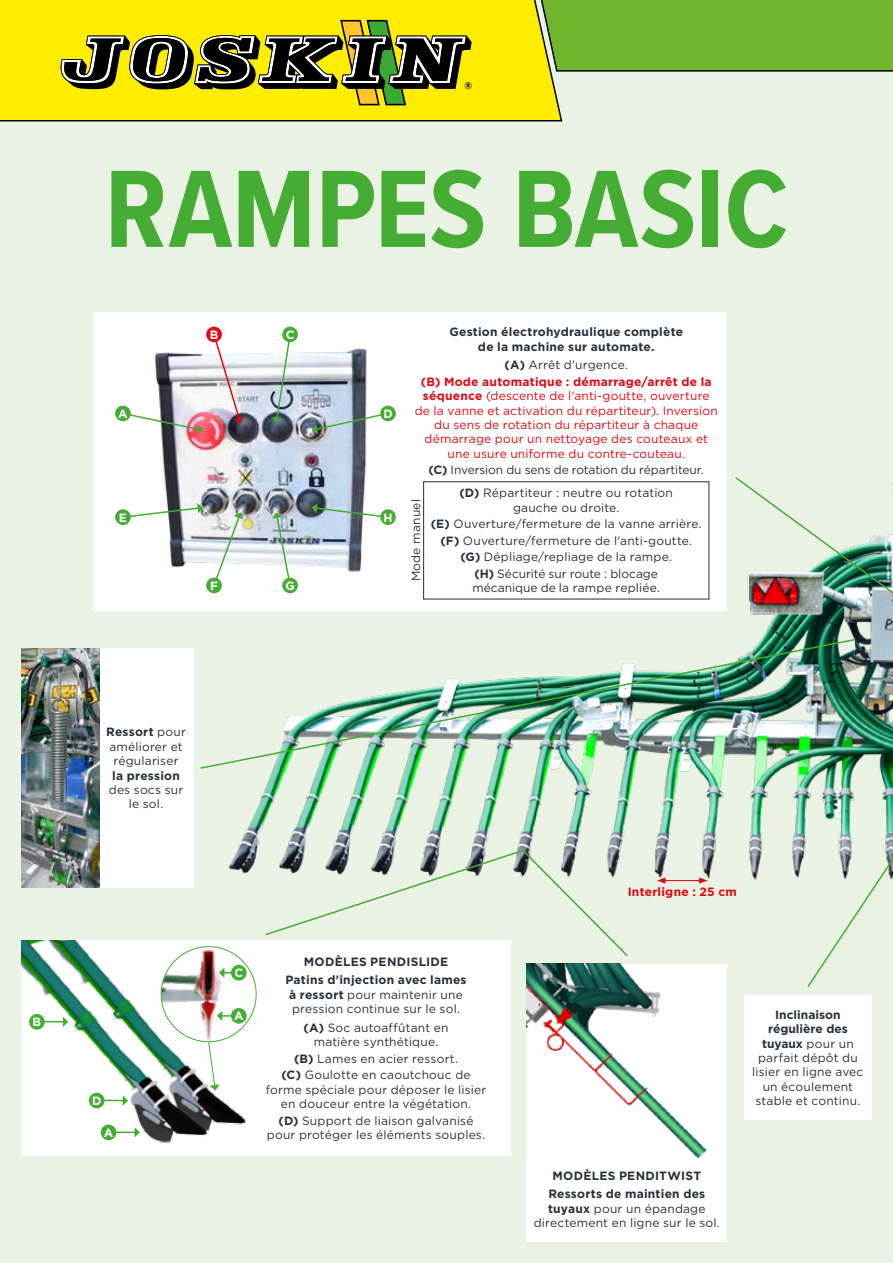
<style>
.page{position:relative;width:893px;height:1263px;background:#eaf3e3}
.page>*{position:absolute;margin:0;border:0;box-sizing:border-box;transform-origin:0 0}
.t1{font:700 114px "Proxima Nova Cond";color:#45ac34}
.t2{font:12px/14.4px "Gotham";letter-spacing:.015em;color:#27313c;text-align:center}
.t3{font:12px/14.4px "Gotham";letter-spacing:.015em;color:#e30613;text-align:center}
.t4{font:700 12px/18.6px "Gotham";letter-spacing:.02em;color:#27313c;text-align:center}
.t5{font:12px/23px "Gotham";letter-spacing:-.005em;color:#27313c;text-align:center}
.t6{font:700 12px/16.5px "Gotham";letter-spacing:.02em;color:#e30613;text-align:center}
.t7{font:700 12px "Gotham";color:#fff}
.s1{color:#27313c}
.s2{font-weight:400;color:#27313c}
.s3{font-weight:700}
</style>
<div class="page">
<img style="left:205px;top:610px;width:688px;height:274px">
<hr style="left:663px;top:880px;width:39px;height:1px;background:#e30613">
<svg style="left:657px;top:877px;width:8px;height:7px"></svg>
<svg style="left:699px;top:877px;width:9px;height:7px"></svg>
<div style="left:21px;top:648px;width:172px;height:239px;background:#fff"></div>
<img style="left:21px;top:648px;width:78px;height:239px">
<div style="left:21px;top:940px;width:489px;height:215px;background:#fff"></div>
<img style="left:21px;top:940px;width:229px;height:203px">
<img style="left:161px;top:947px;width:95px;height:94px;border-radius:47px">
<div style="left:744px;top:995px;width:128px;height:125px;background:#fff"></div>
<div style="left:527px;top:964px;width:200px;height:277px;background:#fff"></div>
<div style="left:93px;top:312px;width:634px;height:298px;background:#fff"></div>
<img style="left:155px;top:348px;width:230px;height:224px">
<svg style="left:121px;top:412px;width:82px;height:22px"></svg>
<svg style="left:131px;top:503px;width:72px;height:16px"></svg>
<svg style="left:312px;top:412px;width:78px;height:22px"></svg>
<svg style="left:312px;top:503px;width:73px;height:16px"></svg>
<svg style="left:212px;top:337px;width:32px;height:86px"></svg>
<svg style="left:212px;top:512px;width:31px;height:71px"></svg>
<svg style="left:272px;top:337px;width:20px;height:86px"></svg>
<svg style="left:272px;top:512px;width:20px;height:71px"></svg>
<div style="left:115px;top:406px;width:16px;height:15px;background:#45ac34;border-radius:50%"></div>
<div style="left:115px;top:509px;width:16px;height:16px;background:#45ac34;border-radius:50%"></div>
<div style="left:206px;top:327px;width:16px;height:15px;background:#e30613;border-radius:50%"></div>
<div style="left:206px;top:578px;width:16px;height:15px;background:#45ac34;border-radius:50%"></div>
<div style="left:282px;top:327px;width:16px;height:15px;background:#45ac34;border-radius:50%"></div>
<div style="left:282px;top:578px;width:16px;height:15px;background:#45ac34;border-radius:50%"></div>
<div style="left:380px;top:406px;width:16px;height:15px;background:#45ac34;border-radius:50%"></div>
<div style="left:380px;top:509px;width:16px;height:16px;background:#45ac34;border-radius:50%"></div>
<img style="left:806px;top:753px;width:87px;height:234px">
<img style="left:527px;top:964px;width:180px;height:195px">
<div style="left:101px;top:1124px;width:15px;height:16px;background:#45ac34;border-radius:50%"></div>
<div style="left:89px;top:1093px;width:16px;height:15px;background:#45ac34;border-radius:50%"></div>
<div style="left:29px;top:1014px;width:16px;height:16px;background:#45ac34;border-radius:50%"></div>
<svg style="left:116px;top:1127px;width:24px;height:10px"></svg>
<hr style="left:221px;top:1015px;width:20px;height:2px;background:#45ac34">
<svg style="left:217px;top:1011px;width:5px;height:10px"></svg>
<hr style="left:223px;top:972px;width:20px;height:2px;background:#45ac34">
<svg style="left:219px;top:968px;width:5px;height:10px"></svg>
<hr style="left:104px;top:1099px;width:20px;height:2px;background:#45ac34">
<svg style="left:123px;top:1095px;width:5px;height:11px"></svg>
<svg style="left:44px;top:1017px;width:24px;height:10px"></svg>
<svg style="left:208px;top:1041px;width:12px;height:49px"></svg>
<div style="left:231px;top:965px;width:16px;height:15px;background:#45ac34;border-radius:50%"></div>
<svg style="left:264px;top:849px;width:365px;height:109px"></svg>
<img style="left:733px;top:477px;width:160px;height:138px">
<img style="left:200px;top:638px;width:656px;height:132px">
<div style="left:231px;top:1008px;width:16px;height:16px;background:#45ac34;border-radius:50%"></div>
<div style="left:563px;top:0;width:330px;height:72px;background:#70b62c"></div>
<svg style="left:0;top:0;width:563px;height:122px;background:#f1e308"></svg>
<svg style="left:61px;top:20px;width:411px;height:85px;background:#97901d"></svg>
<h1 class="t1" style="left:105px;top:125px;width:685px">RAMPES BASIC</h1>
<p class="t7" style="left:118px;top:407px;width:11px">A</p>
<p class="t7" style="left:119px;top:510px;width:9px">E</p>
<p class="t7" style="left:210px;top:328px;width:10px">B</p>
<p class="t7" style="left:286px;top:328px;width:10px">C</p>
<p class="t7" style="left:210px;top:579px;width:9px">F</p>
<p class="t7" style="left:285px;top:579px;width:11px">G</p>
<p class="t7" style="left:383px;top:407px;width:11px">D</p>
<p class="t7" style="left:383px;top:510px;width:11px">H</p>
<p class="t4" style="left:449px;top:324px;width:235px;line-height:14.4px">Gestion électrohydraulique complète de la machine sur automate.</p>
<p class="t6" style="left:421px;top:356px;width:292px"><span class="s1">(A)</span> <span class="s2">Arrêt d'urgence.<br></span>(B) Mode automatique : démarrage/arrêt de la</p>
<p class="t3" style="left:415px;top:388px;width:305px"><span class="s3">séquence</span> (descente de l'anti-goutte, ouverture de la vanne et activation du répartiteur). Inversion du sens de rotation du répartiteur à chaque démarrage pour un nettoyage des couteaux et une usure uniforme du contre-couteau.</p>
<p class="t5" style="left:429px;top:458px;width:277px"><span class="s3">(C)</span> Inversion du sens de rotation du répartiteur. <span class="s3">(D)</span> Répartiteur : neutre ou rotation</p>
<p class="t2" style="left:431px;top:499px;width:272px;line-height:16.5px">gauche ou droite.<br><span class="s3">(E)</span> Ouverture/fermeture de la vanne arrière. <span class="s3">(F)</span> Ouverture/fermeture de l'anti-goutte. <span class="s3">(G)</span> Dépliage/repliage de la rampe.<br><span class="s3">(H)</span> Sécurité sur route : blocage</p>
<p class="t2" style="left:472px;top:580px;width:189px">mécanique de la rampe repliée.</p>
<p class="t2" style="left:409px;top:581px;width:84px;rotate:-90deg">Mode manuel</p>
<p class="t7" style="left:33px;top:1015px;width:10px">B</p>
<p class="t2" style="left:106px;top:725px;width:81px"><span class="s3">Ressort</span> pour améliorer et régulariser</p>
<p class="t4" style="left:112px;top:766px;width:69px">la pression</p>
<p class="t2" style="left:109px;top:782px;width:76px">des socs sur le sol.</p>
<p class="t4" style="left:285px;top:952px;width:183px">MODÈLES PENDISLIDE<br>Patins d'injection avec lames</p>
<p class="t2" style="left:289px;top:987px;width:175px;text-align:left"><span class="s3">à ressort</span> pour maintenir une pression continue sur le sol.</p>
<p class="t2" style="left:304px;top:1020px;width:147px"><span class="s3">(A)</span> Soc autoaffûtant en matière synthétique.</p>
<p class="t2" style="left:281px;top:1050px;width:191px;line-height:16.5px"><span class="s3">(B)</span> Lames en acier ressort.<br><span class="s3">(C)</span> Goulotte en caoutchouc de</p>
<p class="t2" style="left:266px;top:1082px;width:222px">forme spéciale pour déposer le lisier en douceur entre la végétation.</p>
<p class="t2" style="left:279px;top:1113px;width:196px"><span class="s3">(D)</span> Support de liaison galvanisé</p>
<p class="t7" style="left:234px;top:966px;width:10px">C</p>
<p class="t7" style="left:234px;top:1009px;width:11px">A</p>
<p class="t7" style="left:92px;top:1094px;width:11px">D</p>
<p class="t7" style="left:104px;top:1125px;width:11px">A</p>
<p class="t2" style="left:267px;top:1127px;width:220px">pour protéger les éléments souples.</p>
<p class="t6" style="left:628px;top:883px;width:111px">Interligne : 25 cm</p>
<p class="t4" style="left:548px;top:1166px;width:158px">MODÈLES PENDITWIST<br>Ressorts de maintien des</p>
<p class="t2" style="left:534px;top:1201px;width:188px"><span class="s3">tuyaux</span> pour un épandage directement en ligne sur le sol.</p>
<p class="t2" style="left:752px;top:1007px;width:113px"><span class="s3">Inclinaison régulière des tuyaux</span> pour un parfait dépôt du lisier en ligne avec un écoulement stable et continu.</p>
</div>
